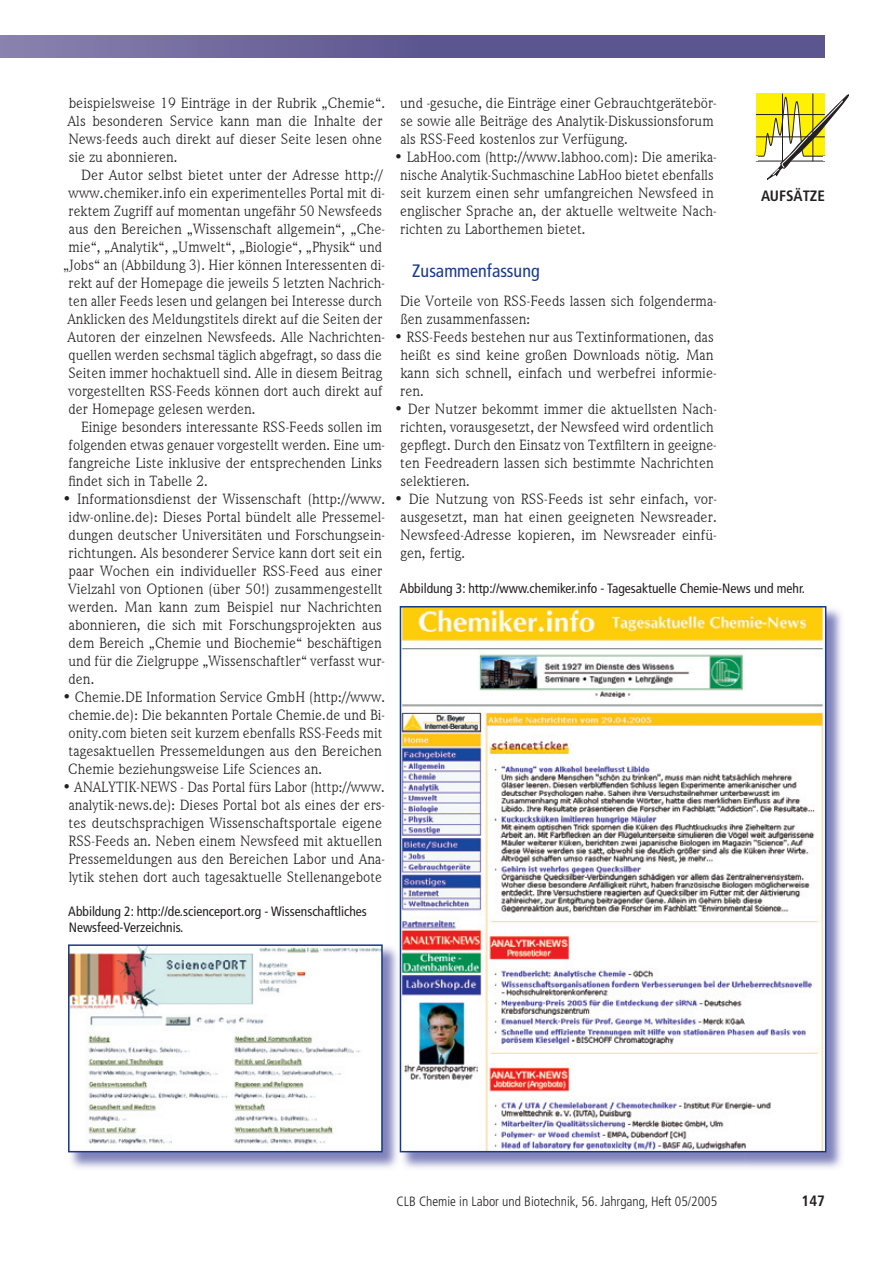
<style>
.page{position:relative;width:893px;height:1263px;background:#fff}
.page>*{position:absolute;margin:0;border:0;box-sizing:border-box;transform-origin:0 0}
.t1{font:condensed 18px "Frutiger";color:#1a388c}
.t2{font:15px/18px "Weidemann IT Cby BT";color:#231f20}
.t3{font:700 condensed 15px "Frutiger";color:#231f20}
.t4{font:condensed 13.5px/16.2px "Frutiger";color:#231f20}
.t5{font:300 condensed 13.5px "Frutiger";color:#231f20}
</style>
<div class="page">
<svg style="left:755px;top:94px;width:94px;height:86px"></svg>
<img style="left:68px;top:947px;width:330px;height:221px">
<img style="left:71px;top:947px;width:309px;height:202px">
<div style="left:68px;top:944px;width:315px;height:208px;border:2px solid #1a388c"></div>
<img style="left:399px;top:606px;width:443px;height:562px">
<img style="left:403px;top:609px;width:420px;height:540px">
<div style="left:400px;top:606px;width:426px;height:546px;border:2px solid #1a388c"></div>
<div style="left:0;top:35px;width:825px;height:23px;background:linear-gradient(to right,#8078a7,#504b88)"></div>
<p class="t2" style="left:68px;top:94px;width:319px">beispielsweise 19 Einträge in der Rubrik „Chemie“.<br>Als besonderen Service kann man die Inhalte der News-feeds auch direkt auf dieser Seite lesen ohne sie zu abonnieren.</p>
<p class="t2" style="left:81px;top:166px;width:303px">Der Autor selbst bietet unter der Adresse http://</p>
<p class="t2" style="left:69px;top:184px;width:318px">www.chemiker.info ein experimentelles Portal mit di-</p>
<p class="t2" style="left:69px;top:202px;width:315px">rektem Zugriff auf momentan ungefähr 50 Newsfeeds</p>
<p class="t2" style="left:69px;top:220px;width:318px">aus den Bereichen „Wissenschaft allgemein“, „Che-</p>
<p class="t2" style="left:69px;top:238px;width:315px">mie“, „Analytik“, „Umwelt“, „Biologie“, „Physik“ und</p>
<p class="t2" style="left:63px;top:256px;width:324px">„Jobs“ an (Abbildung 3). Hier können Interessenten di-</p>
<p class="t2" style="left:69px;top:274px;width:318px">rekt auf der Homepage die jeweils 5 letzten Nachrich-</p>
<p class="t2" style="left:69px;top:292px;width:315px">ten aller Feeds lesen und gelangen bei Interesse durch</p>
<p class="t2" style="left:68px;top:310px;width:316px">Anklicken des Meldungstitels direkt auf die Seiten der</p>
<p class="t2" style="left:68px;top:328px;width:319px">Autoren der einzelnen Newsfeeds. Alle Nachrichten-</p>
<p class="t2" style="left:69px;top:346px;width:315px">quellen werden sechsmal täglich abgefragt, so dass die</p>
<p class="t2" style="left:68px;top:364px;width:315px">Seiten immer hochaktuell sind. Alle in diesem Beitrag</p>
<p class="t2" style="left:69px;top:382px;width:315px">vorgestellten RSS-Feeds können dort auch direkt auf</p>
<p class="t2" style="left:69px;top:400px;width:189px">der Homepage gelesen werden.</p>
<p class="t2" style="left:81px;top:418px;width:302px">Einige besonders interessante RSS-Feeds sollen im</p>
<p class="t2" style="left:69px;top:436px;width:318px">folgenden etwas genauer vorgestellt werden. Eine um-</p>
<p class="t2" style="left:69px;top:454px;width:315px">fangreiche Liste inklusive der entsprechenden Links</p>
<p class="t2" style="left:68px;top:472px;width:141px">findet sich in Tabelle 2.</p>
<p class="t2" style="left:68px;top:490px;width:319px;text-indent:-6px">• Informationsdienst der Wissenschaft (http://www. idw-online.de): Dieses Portal bündelt alle Pressemel&shy;dungen deutscher Universitäten und Forschungsein&shy;richtungen. Als besonderer Service kann dort seit ein paar Wochen ein individueller RSS-Feed aus einer Vielzahl von Optionen (über 50!) zusammengestellt werden. Man kann zum Beispiel nur Nachrichten abonnieren, die sich mit Forschungsprojekten aus dem Bereich „Chemie und Biochemie“ beschäftigen und für die Zielgruppe „Wissenschaftler“ verfasst wur&shy;den.</p>
<p class="t2" style="left:68px;top:688px;width:319px;text-indent:-6px">• Chemie.DE Information Service GmbH (http://www. chemie.de): Die bekannten Portale Chemie.de und Bi&shy;onity.com bieten seit kurzem ebenfalls RSS-Feeds mit tagesaktuellen Pressemeldungen aus den Bereichen Chemie beziehungsweise Life Sciences an.</p>
<p class="t2" style="left:62px;top:778px;width:324px;text-align:center">• ANALYTIK-NEWS - Das Portal fürs Labor (http://www. analytik-news.de): Dieses Portal bot als eines der ers&shy;tes deutschsprachigen Wissenschaftsportale eigene RSS-Feeds an. Neben einem Newsfeed mit aktuellen Pressemeldungen aus den Bereichen Labor und Ana&shy;lytik stehen dort auch tagesaktuelle Stellenangebote</p>
<p class="t4" style="left:68px;top:903px;width:300px">Abbildung 2: http://de.scienceport.org - Wissenschaftliches<br>Newsfeed-Verzeichnis.</p>
<p class="t2" style="left:400px;top:94px;width:318px">und -gesuche, die Einträge einer Gebrauchtgerätebör&shy;se sowie alle Beiträge des Analytik-Diskussionsforum als RSS-Feed kostenlos zur Verfügung.</p>
<p class="t2" style="left:400px;top:148px;width:318px;text-indent:-6px">• LabHoo.com (http://www.labhoo.com): Die amerika&shy;nische Analytik-Suchmaschine LabHoo bietet ebenfalls seit kurzem einen sehr umfangreichen Newsfeed in englischer Sprache an, der aktuelle weltweite Nach&shy;richten zu Laborthemen bietet.</p>
<p class="t1" style="left:412px;top:260px;width:129px">Zusammenfassung</p>
<p class="t2" style="left:400px;top:292px;width:318px">Die Vorteile von RSS-Feeds lassen sich folgenderma&shy;ßen zusammenfassen:</p>
<p class="t2" style="left:400px;top:328px;width:318px;text-indent:-6px">• RSS-Feeds bestehen nur aus Textinformationen, das heißt es sind keine großen Downloads nötig. Man kann sich schnell, einfach und werbefrei informie&shy;ren.</p>
<p class="t2" style="left:400px;top:400px;width:318px;text-indent:-6px">• Der Nutzer bekommt immer die aktuellsten Nach&shy;richten, vorausgesetzt, der Newsfeed wird ordentlich gepflegt. Durch den Einsatz von Textfiltern in geeigne&shy;ten Feedreadern lassen sich bestimmte Nachrichten selektieren.</p>
<p class="t2" style="left:400px;top:490px;width:318px;text-align:justify;text-indent:-6px">• Die Nutzung von RSS-Feeds ist sehr einfach, vor&shy;ausgesetzt, man hat einen geeigneten Newsreader.<br>Newsfeed-Adresse kopieren, im Newsreader einfü&shy;gen, fertig.</p>
<p class="t3" style="left:761px;top:187px;width:65px">AUFSÄTZE</p>
<p class="t4" style="left:400px;top:580px;width:407px">Abbildung 3: http://www.chemiker.info - Tagesaktuelle Chemie-News und mehr.</p>
<p class="t5" style="left:397px;top:1194px;width:322px">CLB Chemie in Labor und Biotechnik, 56. Jahrgang, Heft 05/2005</p>
<p class="t3" style="left:801px;top:1192px;width:25px">147</p>
</div>
